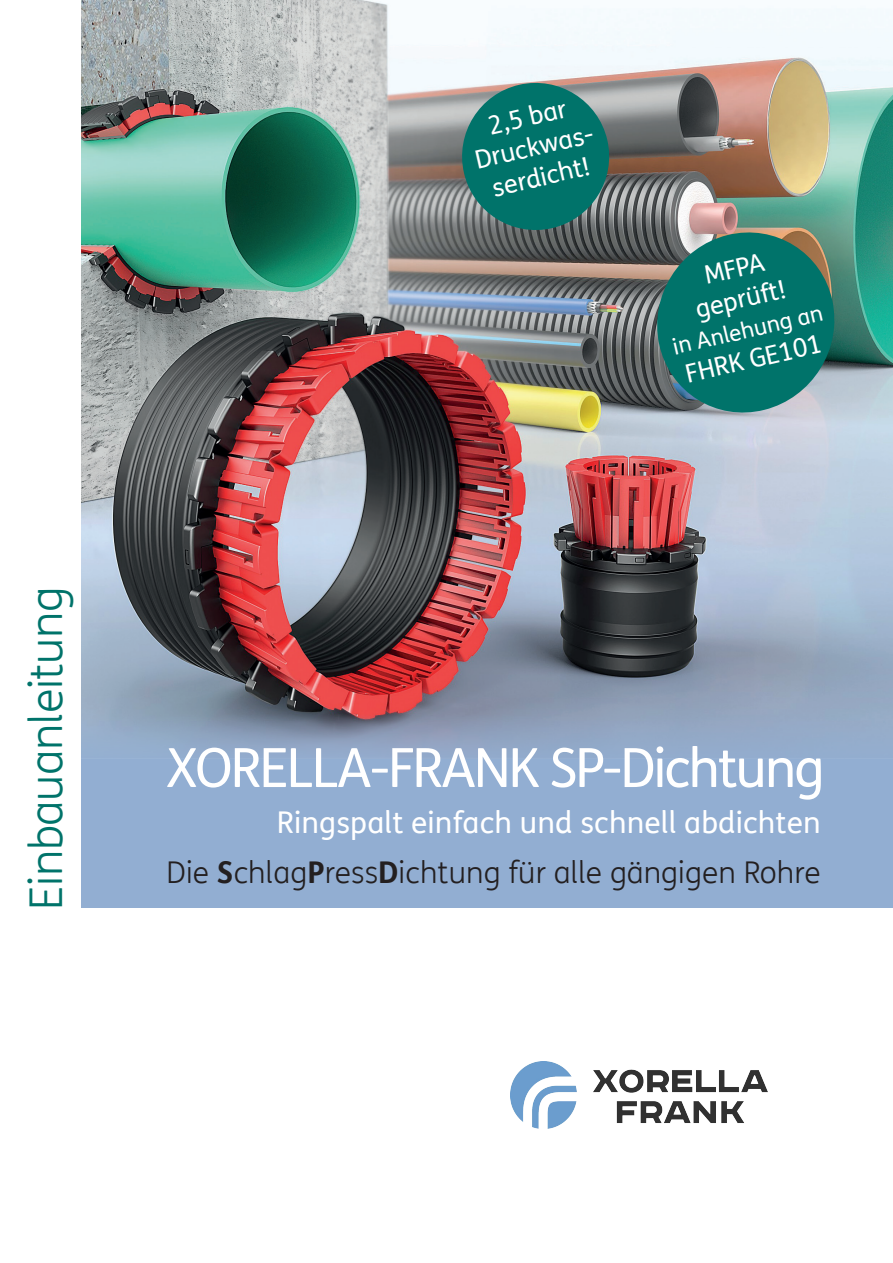
<style>
.page{position:relative;width:893px;height:1263px;background:#fff}
.page>*{position:absolute;margin:0;border:0;box-sizing:border-box;transform-origin:0 0}
.t1{font:54px "FS Me Pro";letter-spacing:-.04em;color:#fff}
.t2{font:300 45.3px "FS Me Pro";letter-spacing:-.01em;color:#00736a}
.t3{font:300 30px "FS Me Pro";letter-spacing:.005em;color:#231f20}
.t4{font:30px "FS Me Pro";letter-spacing:.005em;color:#fff}
.t5{font:25.5px/30.6px "FS Me Pro";color:#fff;text-align:center}
.t6{font:22.5px "FS Me Pro";color:#fff}
.s1{font-weight:700}
</style>
<div class="page">
<div style="left:0;top:0;width:893px;height:907px;background:#92aed2"></div>
<img style="left:81px;top:0;width:812px;height:751px">
<svg style="left:455px;top:76px;width:161px;height:161px;background:#337d77"></svg>
<svg style="left:649px;top:223px;width:194px;height:199px;background:#317e76"></svg>
<div style="left:0;top:0;width:81px;height:914px;background:#fff"></div>
<img style="left:511px;top:1062px;width:257px;height:66px">
<h2 class="t2" style="left:15px;top:909px;width:324px;rotate:-90deg">Einbauanleitung</h2>
<p class="t5" style="left:465px;top:115px;width:125px;rotate:-13deg">2,5 bar<br>Druckwas&shy;serdicht!</p>
<p class="t5" style="left:685px;top:264px;width:94px;rotate:-13deg">MFPA geprüft!</p>
<p class="t6" style="left:669px;top:332px;width:155px;rotate:-13deg">in Anlehung an</p>
<p class="t5" style="left:682px;top:359px;width:141px;rotate:-13deg">FHRK GE101</p>
<h1 class="t1" style="left:166px;top:731px;width:660px">XORELLA-FRANK SP-Dichtung</h1>
<p class="t4" style="left:277px;top:801px;width:545px">Ringspalt einfach und schnell abdichten</p>
<p class="t3" style="left:167px;top:852px;width:656px">Die <span class="s1">S</span>chlag<span class="s1">P</span>ress<span class="s1">D</span>ichtung für alle gängigen Rohre</p>
</div>
